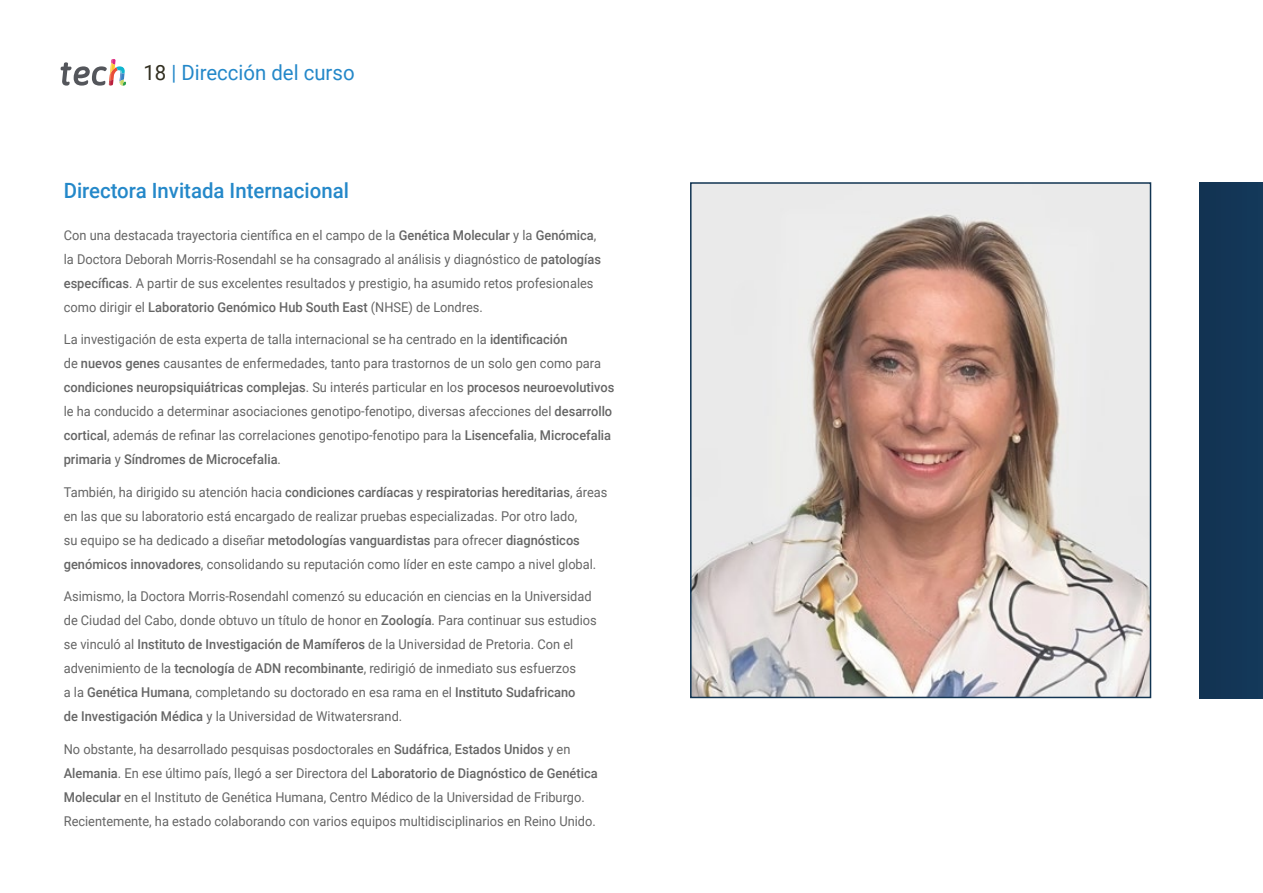
<style>
.page{position:relative;width:1263px;height:893px;background:#fff}
.page>*{position:absolute;margin:0;border:0;box-sizing:border-box;transform-origin:0 0}
.t1{font:500 21px "Roboto";color:#2488c9}
.t2{font:21px "Roboto";color:#2488c9}
.t3{font:13.5px/24px "Roboto";color:#656565;scale:.95 1}
.s1{color:#312e20}
.s2{font-weight:500}
</style>
<div class="page">
<svg style="left:61px;top:59px;width:65px;height:27px"></svg>
<div style="left:1199px;top:182px;width:64px;height:516px;background:#133556"></div>
<img style="left:693px;top:185px;width:455px;height:510px">
<div style="left:690px;top:182px;width:461px;height:516px;border:2px solid #113452"></div>
<h1 class="t2" style="left:144px;top:57px;width:213px"><span class="s1">18</span> | Dirección del curso</h1>
<h1 class="t1" style="left:64px;top:176px;width:287px">Directora Invitada Internacional</h1>
<p class="t3" style="left:64px;top:222px;width:567px">Con una destacada trayectoria científica en el campo de la <span class="s2">Genética Molecular</span> y la <span class="s2">Genómica</span>, la Doctora Deborah Morris-Rosendahl se ha consagrado al análisis y diagnóstico de <span class="s2">patologías específicas</span>. A partir de sus excelentes resultados y prestigio, ha asumido retos profesionales como dirigir el <span class="s2">Laboratorio Genómico Hub South East</span> (NHSE) de Londres.</p>
<p class="t3" style="left:64px;top:327px;width:581px">La investigación de esta experta de talla internacional se ha centrado en la <span class="s2">identificación<br></span>de <span class="s2">nuevos genes</span> causantes de enfermedades, tanto para trastornos de un solo gen como para <span class="s2">condiciones neuropsiquiátricas complejas</span>. Su interés particular en los <span class="s2">procesos neuroevolutivos </span>le ha conducido a determinar asociaciones genotipo-fenotipo, diversas afecciones del <span class="s2">desarrollo cortical</span>, además de refinar las correlaciones genotipo-fenotipo para la <span class="s2">Lisencefalia</span>, <span class="s2">Microcefalia primaria</span> y <span class="s2">Síndromes de Microcefalia</span>.</p>
<p class="t3" style="left:64px;top:479px;width:574px">También, ha dirigido su atención hacia <span class="s2">condiciones cardíacas</span> y <span class="s2">respiratorias hereditarias</span>, áreas en las que su laboratorio está encargado de realizar pruebas especializadas. Por otro lado,<br>su equipo se ha dedicado a diseñar <span class="s2">metodologías vanguardistas</span> para ofrecer <span class="s2">diagnósticos genómicos innovadores</span>, consolidando su reputación como líder en este campo a nivel global.</p>
<p class="t3" style="left:64px;top:584px;width:563px">Asimismo, la Doctora Morris-Rosendahl comenzó su educación en ciencias en la Universidad de Ciudad del Cabo, donde obtuvo un título de honor en <span class="s2">Zoología</span>. Para continuar sus estudios se vinculó al <span class="s2">Instituto de Investigación de Mamíferos</span> de la Universidad de Pretoria. Con el advenimiento de la <span class="s2">tecnología</span> de <span class="s2">ADN recombinante</span>, redirigió de inmediato sus esfuerzos<br>a la <span class="s2">Genética Humana</span>, completando su doctorado en esa rama en el <span class="s2">Instituto Sudafricano<br>de Investigación Médica</span> y la Universidad de Witwatersrand.</p>
<p class="t3" style="left:64px;top:736px;width:563px">No obstante, ha desarrollado pesquisas posdoctorales en <span class="s2">Sudáfrica</span>, <span class="s2">Estados Unidos</span> y en <span class="s2">Alemania</span>. En ese último país, llegó a ser Directora del <span class="s2">Laboratorio de Diagnóstico de Genética Molecular</span> en el Instituto de Genética Humana, Centro Médico de la Universidad de Friburgo.<br>Recientemente, ha estado colaborando con varios equipos multidisciplinarios en Reino Unido.</p>
</div>
